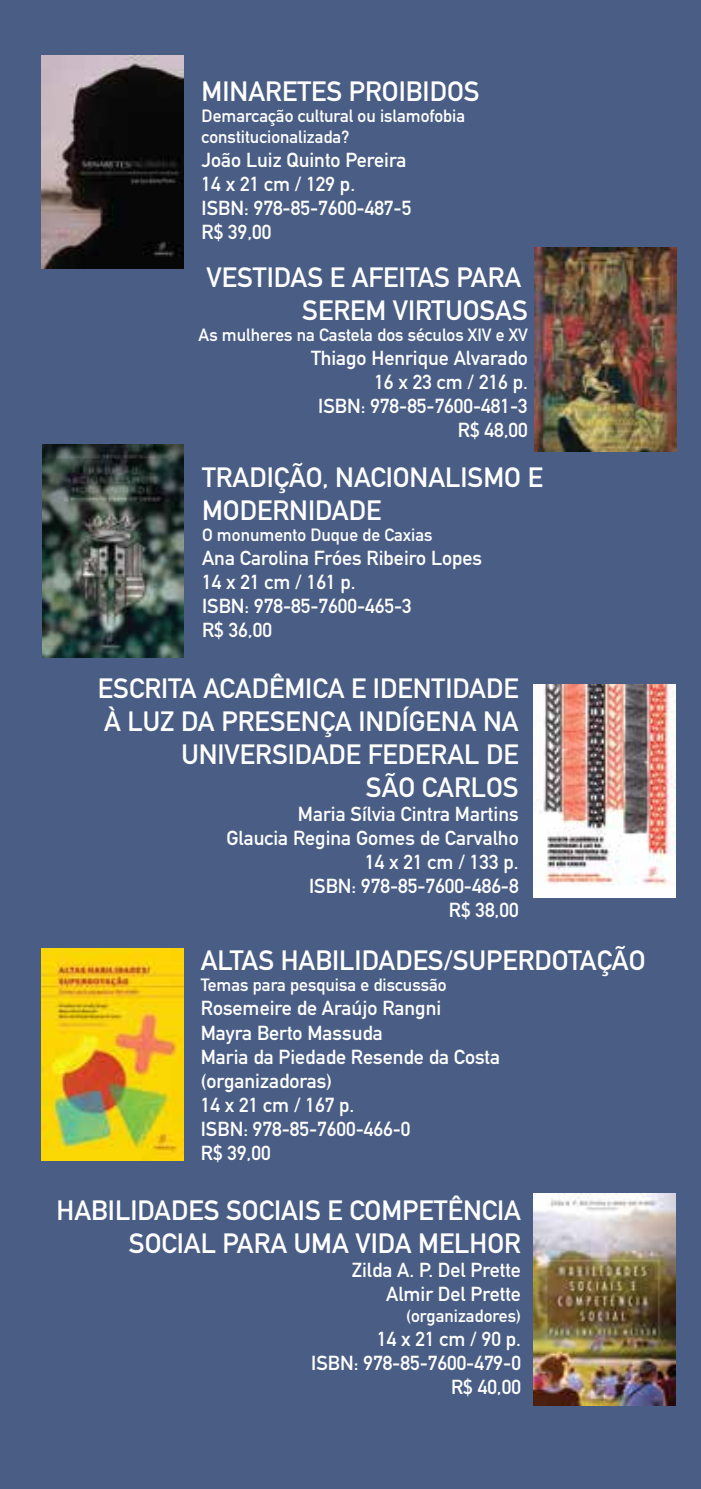
<style>
.page{position:relative;width:701px;height:1489px;background:#fff}
.page>*{position:absolute;margin:0;border:0;box-sizing:border-box;transform-origin:0 0}
.t1{font:700 27.5px/33px "DIN Alternate";color:#fff;text-align:right}
.t2{font:700 20px/24px "DIN Alternate";color:#fff;text-align:right}
.t3{font:700 17.5px/21px "DIN Alternate";color:#fff}
</style>
<div class="page">
<div style="left:0;top:0;width:700px;height:1488px;background:#4a5e85"></div>
<img style="left:533px;top:684px;width:142px;height:213px">
<img style="left:41px;top:56px;width:142px;height:212px">
<img style="left:534px;top:247px;width:142px;height:204px">
<img style="left:533px;top:1193px;width:141px;height:212px">
<img style="left:42px;top:445px;width:142px;height:212px">
<img style="left:42px;top:948px;width:141px;height:212px">
<p class="t1" style="left:201px;top:73px;width:279px">MINARETES PROIBIDOS</p>
<p class="t3" style="left:201px;top:104px;width:265px">Demarcação cultural ou islamofobia constitucionalizada?</p>
<p class="t2" style="left:201px;top:146px;width:211px;text-align:left">João Luiz Quinto Pereira<br>14 x 21 cm / 129 p.<br>ISBN: 978-85-7600-487-5<br>R$ 39,00</p>
<p class="t1" style="left:206px;top:259px;width:323px">VESTIDAS E AFEITAS PARA<br>SEREM VIRTUOSAS</p>
<p class="t3" style="left:198px;top:323px;width:330px">As mulheres na Castela dos séculos XIV e XV</p>
<p class="t2" style="left:311px;top:344px;width:218px">Thiago Henrique Alvarado<br>16 x 23 cm / 216 p.<br>ISBN: 978-85-7600-481-3<br>R$ 48,00</p>
<p class="t1" style="left:202px;top:459px;width:342px;text-align:left">TRADIÇÃO, NACIONALISMO E<br>MODERNIDADE</p>
<p class="t3" style="left:202px;top:523px;width:232px">O monumento Duque de Caxias</p>
<p class="t2" style="left:202px;top:544px;width:281px;text-align:left">Ana Carolina Fróes Ribeiro Lopes<br>14 x 21 cm / 161 p.<br>ISBN: 978-85-7600-465-3<br>R$ 36,00</p>
<p class="t1" style="left:98px;top:669px;width:422px">ESCRITA ACADÊMICA E IDENTIDADE<br>À LUZ DA PRESENÇA INDÍGENA NA<br>UNIVERSIDADE FEDERAL DE<br>SÃO CARLOS</p>
<p class="t2" style="left:226px;top:800px;width:294px">Maria Sílvia Cintra Martins<br>Glaucia Regina Gomes de Carvalho<br>14 x 21 cm / 133 p.<br>ISBN: 978-85-7600-486-8<br>R$ 38,00</p>
<p class="t1" style="left:201px;top:942px;width:446px">ALTAS HABILIDADES/SUPERDOTAÇÃO</p>
<p class="t3" style="left:201px;top:973px;width:247px">Temas para pesquisa e discussão</p>
<p class="t2" style="left:201px;top:995px;width:301px;text-align:left">Rosemeire de Araújo Rangni<br>Mayra Berto Massuda<br>Maria da Piedade Resende da Costa (organizadoras)<br>14 x 21 cm / 167 p.<br>ISBN: 978-85-7600-466-0<br>R$ 39,00</p>
<p class="t1" style="left:56px;top:1191px;width:466px">HABILIDADES SOCIAIS E COMPETÊNCIA<br>SOCIAL PARA UMA VIDA MELHOR</p>
<p class="t2" style="left:351px;top:1256px;width:171px">Zilda A. P. Del Prette<br>Almir Del Prette</p>
<p class="t3" style="left:406px;top:1303px;width:116px">(organizadores)</p>
<p class="t2" style="left:311px;top:1325px;width:211px">14 x 21 cm / 90 p.<br>ISBN: 978-85-7600-479-0<br>R$ 40,00</p>
</div>
